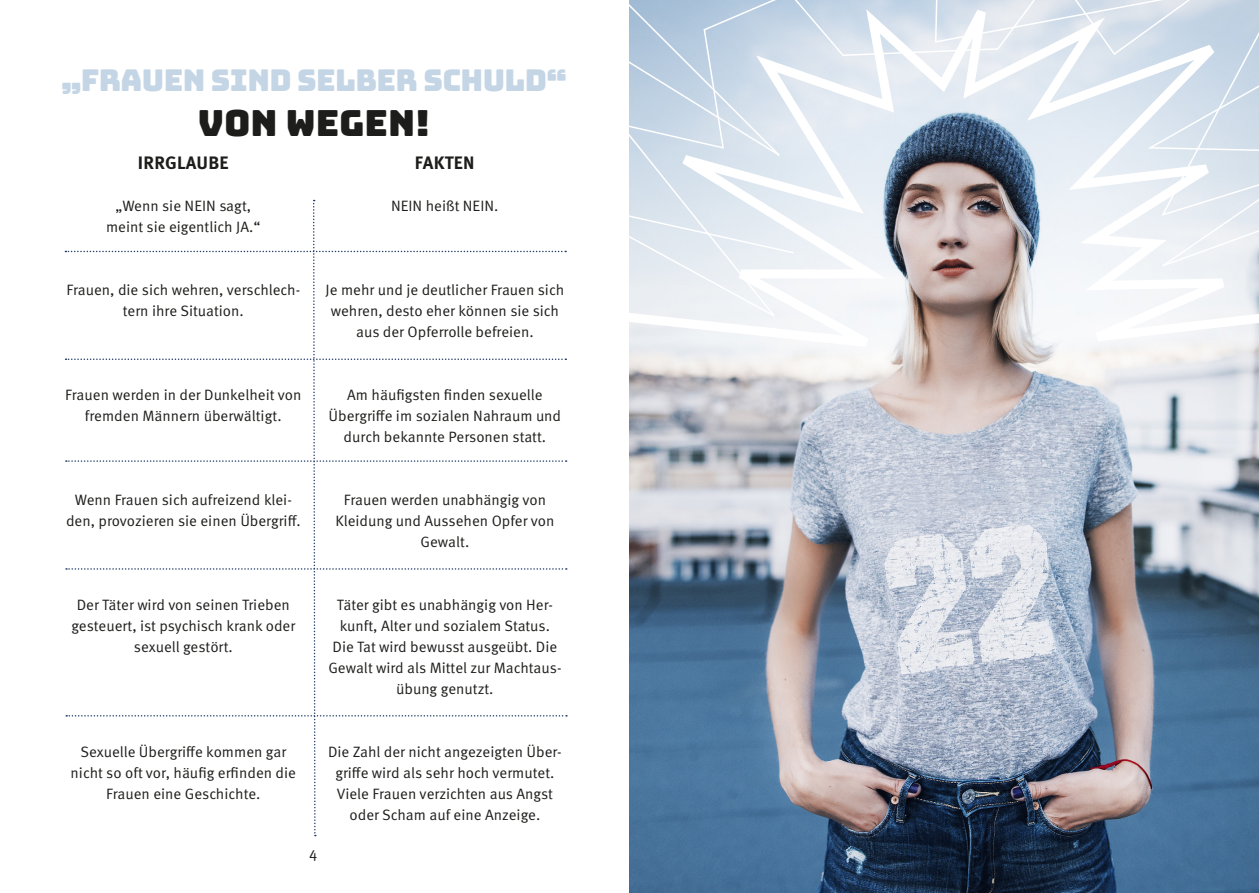
<style>
.page{position:relative;width:1259px;height:893px;background:#fff}
.page>*{position:absolute;margin:0;border:0;box-sizing:border-box;transform-origin:0 0}
.t1{font:36px "Bungee";color:#1d1d1b}
.t2{font:30px "Bungee";letter-spacing:-.02em;color:#c4d5e5}
.t3{font:700 18px "Meta Pro";letter-spacing:.01em;color:#1d1d1b}
.t4{font:15px/21px "Meta Pro";color:#1d1d1b;text-align:center}
</style>
<div class="page">
<img style="left:629px;top:356px;width:630px;height:537px">
<svg style="left:629px;top:271px;width:630px;height:85px"></svg>
<svg style="left:629px;top:0;width:447px;height:321px"></svg>
<svg style="left:934px;top:0;width:325px;height:271px"></svg>
<svg style="left:629px;top:0;width:234px;height:150px;background:#cddae8"></svg>
<svg style="left:65px;top:200px;width:502px;height:636px"></svg>
<h2 class="t2" style="left:61px;top:63px;width:507px">„FRAUEN SIND SELBER SCHULD“</h2>
<h1 class="t1" style="left:198px;top:102px;width:234px">VON WEGEN!</h1>
<p class="t3" style="left:138px;top:151px;width:92px">IRRGLAUBE</p>
<p class="t4" style="left:106px;top:196px;width:156px">„Wenn sie NEIN sagt, meint sie eigentlich JA.“</p>
<p class="t3" style="left:415px;top:151px;width:61px">FAKTEN</p>
<p class="t4" style="left:391px;top:196px;width:109px">NEIN heißt NEIN.</p>
<p class="t4" style="left:66px;top:280px;width:235px">Frauen, die sich wehren, verschlech&shy;tern ihre Situation.</p>
<p class="t4" style="left:65px;top:385px;width:237px">Frauen werden in der Dunkelheit von fremden Männern überwältigt.</p>
<p class="t4" style="left:326px;top:280px;width:240px">Je mehr und je deutlicher Frauen sich wehren, desto eher können sie sich aus der Opferrolle befreien.</p>
<p class="t4" style="left:329px;top:385px;width:234px">Am häufigsten finden sexuelle<br>Übergriffe im sozialen Nahraum und durch bekannte Personen statt.</p>
<p class="t4" style="left:66px;top:490px;width:236px">Wenn Frauen sich aufreizend klei&shy;den, provozieren sie einen Übergriff.</p>
<p class="t4" style="left:335px;top:490px;width:220px">Frauen werden unabhängig von<br>Kleidung und Aussehen Opfer von<br>Gewalt.</p>
<p class="t4" style="left:71px;top:595px;width:225px">Der Täter wird von seinen Trieben gesteuert, ist psychisch krank oder sexuell gestört.</p>
<p class="t4" style="left:328px;top:595px;width:235px">Täter gibt es unabhängig von Her&shy;kunft, Alter und sozialem Status.<br>Die Tat wird bewusst ausgeübt. Die<br>Gewalt wird als Mittel zur Machtaus&shy;übung genutzt.</p>
<p class="t4" style="left:71px;top:742px;width:227px">Sexuelle Übergriffe kommen gar nicht so oft vor, häufig erfinden die<br>Frauen eine Geschichte.</p>
<p class="t4" style="left:328px;top:742px;width:235px">Die Zahl der nicht angezeigten Über&shy;griffe wird als sehr hoch vermutet.<br>Viele Frauen verzichten aus Angst oder Scham auf eine Anzeige.</p>
<p class="t4" style="left:309px;top:843px;width:10px">4</p>
</div>
